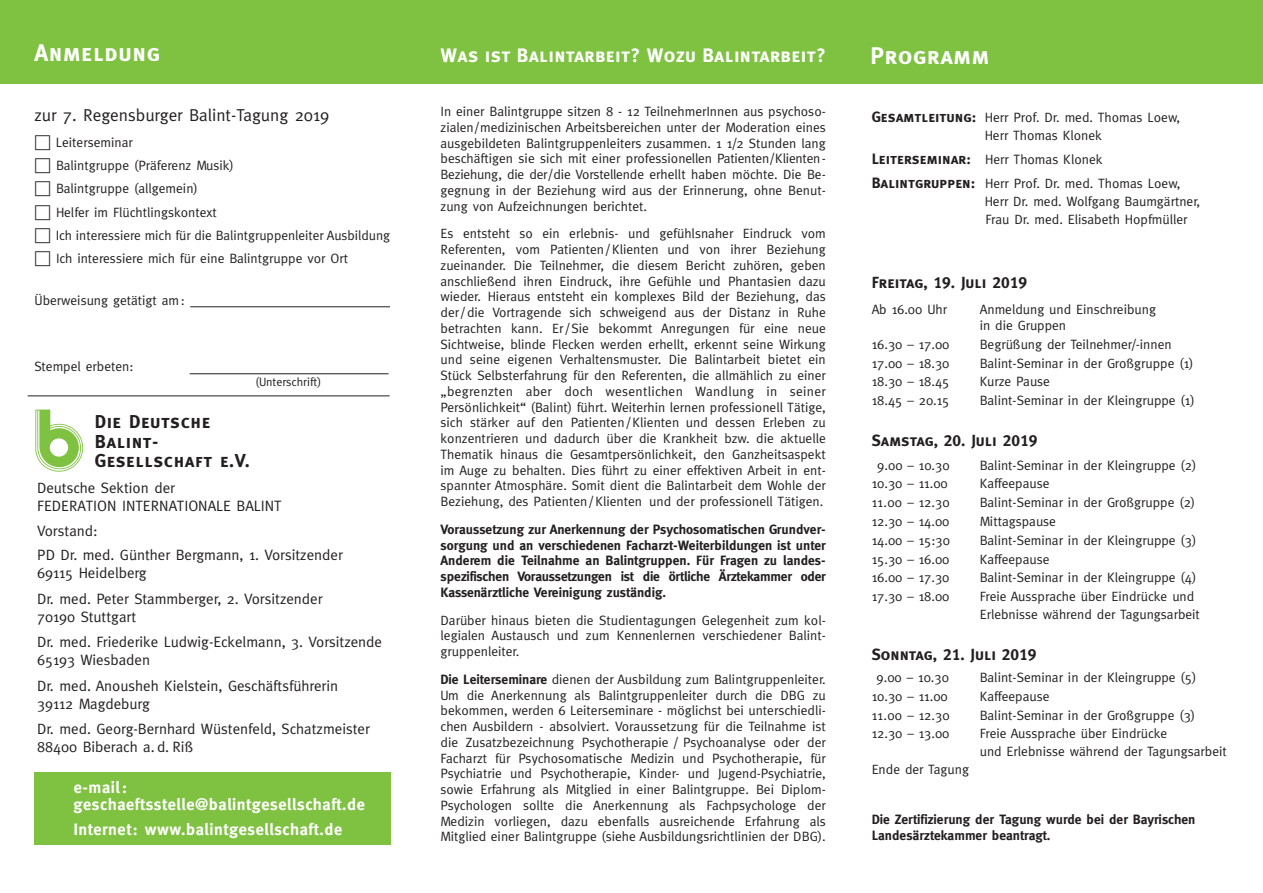
<style>
.page{position:relative;width:1263px;height:893px;background:#fff}
.page>*{position:absolute;margin:0;border:0;box-sizing:border-box;transform-origin:0 0}
.t1{font:24px "Meta Bold Caps";letter-spacing:.025em;color:#fff}
.t2{font:19.5px "Meta Bold Caps";letter-spacing:.015em;color:#fff}
.t3{font:18.75px/19.5px "Meta Bold Caps";letter-spacing:.025em;color:#231f20}
.t4{font:17.25px "Meta";color:#231f20}
.t5{font:700 16.5px/16.5px "Meta";letter-spacing:.03em;color:#fff}
.t6{font:16.2px "Meta Bold Caps";color:#231f20}
.t7{font:15px/25.5px "Meta";color:#231f20}
.t8{font:13.5px/15.8px "Meta";color:#231f20}
.t9{font:700 13.5px/15.8px "Meta";color:#231f20;text-align:justify}
.t10{font:12px "Meta";color:#231f20}
.s1{font-family:"Universal Newswith Comm Pi";font-size:16.5px}
.s2{font-weight:700}
.s3{font-family:"Meta Bold Caps";font-size:15px}
</style>
<div class="page">
<div style="left:0;top:0;width:1263px;height:84px;background:#7fc241"></div>
<hr style="left:190px;top:373px;width:199px;height:1px;background:#231f20">
<img style="left:35px;top:409px;width:48px;height:63px">
<hr style="left:190px;top:306px;width:200px;height:1px;background:#231f20">
<hr style="left:28px;top:396px;width:362px;height:1px;background:#231f20">
<div style="left:34px;top:772px;width:357px;height:73px;background:#7fc241"></div>
<h1 class="t1" style="left:34px;top:39px;width:127px">Anmeldung</h1>
<p class="t4" style="left:34px;top:105px;width:296px">zur 7. Regensburger Balint-Tagung 2019</p>
<p class="t8" style="left:34px;top:134px;width:100px"><span class="s1">□</span> Leiterseminar</p>
<p class="t8" style="left:34px;top:157px;width:201px"><span class="s1">□</span> Balintgruppe (Präferenz Musik)</p>
<p class="t8" style="left:34px;top:181px;width:165px"><span class="s1">□</span> Balintgruppe (allgemein)</p>
<p class="t8" style="left:34px;top:204px;width:184px"><span class="s1">□</span> Helfer im Flüchtlingskontext</p>
<p class="t8" style="left:34px;top:227px;width:357px"><span class="s1">□</span> Ich interessiere mich für die Balintgruppenleiter Ausbildung</p>
<p class="t8" style="left:34px;top:250px;width:315px"><span class="s1">□</span> Ich interessiere mich für eine Balintgruppe vor Ort</p>
<p class="t8" style="left:34px;top:292px;width:152px">Überweisung getätigt am:</p>
<p class="t8" style="left:34px;top:358px;width:101px">Stempel erbeten:</p>
<p class="t10" style="left:255px;top:375px;width:67px">(Unterschrift)</p>
<h3 class="t3" style="left:95px;top:412px;width:156px">Die Deutsche<br>Balint-<br>Gesellschaft e.V.</h3>
<p class="t7" style="left:37px;top:479px;width:246px;line-height:18px">Deutsche Sektion der<br>FEDERATION INTERNATIONALE BALINT</p>
<p class="t7" style="left:37px;top:519px;width:307px;line-height:24px">Vorstand:<br>PD Dr. med. Günther Bergmann, 1. Vorsitzender</p>
<p class="t7" style="left:37px;top:560px;width:287px">69115 Heidelberg<br>Dr. med. Peter Stammberger, 2. Vorsitzender</p>
<p class="t7" style="left:37px;top:604px;width:346px">70190 Stuttgart<br>Dr. med. Friederike Ludwig-Eckelmann, 3. Vorsitzende</p>
<p class="t7" style="left:37px;top:647px;width:303px">65193 Wiesbaden<br>Dr. med. Anousheh Kielstein, Geschäftsführerin</p>
<p class="t7" style="left:37px;top:691px;width:334px">39112 Magdeburg<br>Dr. med. Georg-Bernhard Wüstenfeld, Schatzmeister</p>
<p class="t7" style="left:37px;top:734px;width:158px">88400 Biberach a. d. Riß</p>
<p class="t5" style="left:74px;top:779px;width:293px">e-mail: geschaeftsstelle@balintgesellschaft.de</p>
<p class="t5" style="left:74px;top:821px;width:270px">Internet: www.balintgesellschaft.de</p>
<h2 class="t2" style="left:441px;top:44px;width:387px">Was ist Balintarbeit? Wozu Balintarbeit?</h2>
<p class="t8" style="left:441px;top:103px;width:387px;text-align:justify">In einer Balintgruppe sitzen 8 - 12 TeilnehmerInnen aus psychoso&shy;zialen/medizinischen Arbeitsbereichen unter der Moderation eines ausgebildeten Balintgruppenleiters zusammen. 1 1/2 Stunden lang beschäftigen sie sich mit einer professionellen Patienten/Klienten-Beziehung, die der/die Vorstellende erhellt haben möchte. Die Be&shy;gegnung in der Beziehung wird aus der Erinnerung, ohne Benut&shy;zung von Aufzeichnungen berichtet.</p>
<p class="t8" style="left:441px;top:226px;width:387px;text-align:justify">Es entsteht so ein erlebnis- und gefühlsnaher Eindruck vom Referenten, vom Patienten / Klienten und von ihrer Beziehung zueinander. Die Teilnehmer, die diesem Bericht zuhören, geben anschließend ihren Eindruck, ihre Gefühle und Phantasien dazu wieder. Hieraus entsteht ein komplexes Bild der Beziehung, das der/ die Vortragende sich schweigend aus der Distanz in Ruhe betrachten kann. Er/ Sie bekommt Anregungen für eine neue Sichtweise, blinde Flecken werden erhellt, erkennt seine Wirkung und seine eigenen Verhaltensmuster. Die Balintarbeit bietet ein Stück Selbsterfahrung für den Referenten, die allmählich zu einer „begrenzten aber doch wesentlichen Wandlung in seiner Persönlichkeit“ (Balint) führt. Weiterhin lernen professionell Tätige, sich stärker auf den Patienten / Klienten und dessen Erleben zu konzentrieren und dadurch über die Krankheit bzw. die aktuelle Thematik hinaus die Gesamtpersönlichkeit, den Ganzheitsaspekt im Auge zu behalten. Dies führt zu einer effektiven Arbeit in ent&shy;spannter Atmosphäre. Somit dient die Balintarbeit dem Wohle der Beziehung, des Patienten / Klienten und der professionell Tätigen.</p>
<p class="t9" style="left:441px;top:521px;width:387px">Voraussetzung zur Anerkennung der Psychosomatischen Grundver&shy;sorgung und an verschiedenen Facharzt-Weiterbildungen ist unter Anderem die Teilnahme an Balintgruppen. Für Fragen zu landes&shy;spezifischen Voraussetzungen ist die örtliche Ärztekammer oder Kassenärztliche Vereinigung zuständig.</p>
<p class="t8" style="left:441px;top:612px;width:387px;text-align:justify">Darüber hinaus bieten die Studientagungen Gelegenheit zum kol&shy;legialen Austausch und zum Kennenlernen verschiedener Balint&shy;gruppenleiter.</p>
<p class="t8" style="left:441px;top:671px;width:387px;text-align:justify"><span class="s2">Die Leiterseminare</span> dienen der Ausbildung zum Balintgruppenleiter.<br>Um die Anerkennung als Balintgruppenleiter durch die DBG zu bekommen, werden 6 Leiterseminare - möglichst bei unterschiedli&shy;chen Ausbildern - absolviert. Voraussetzung für die Teilnahme ist die Zusatzbezeichnung Psychotherapie / Psychoanalyse oder der Facharzt für Psychosomatische Medizin und Psychotherapie, für Psychiatrie und Psychotherapie, Kinder- und Jugend-Psychiatrie, sowie Erfahrung als Mitglied in einer Balintgruppe. Bei Diplom-Psychologen sollte die Anerkennung als Fachpsychologe der Medizin vorliegen, dazu ebenfalls ausreichende Erfahrung als Mitglied einer Balintgruppe (siehe Ausbildungsrichtlinien der DBG).</p>
<h1 class="t1" style="left:870px;top:42px;width:120px">Programm</h1>
<p class="t8" style="left:985px;top:108px;width:197px;line-height:18px;text-indent:-113px"><span class="s3">Gesamtleitung:</span> Herr Prof. Dr. med. Thomas Loew,<br>Herr Thomas Klonek</p>
<p class="t8" style="left:872px;top:147px;width:310px;line-height:24px"><span class="s3">Leiterseminar:</span> Herr Thomas Klonek<br><span class="s3">Balintgruppen:</span> Herr Prof. Dr. med. Thomas Loew,</p>
<p class="t8" style="left:985px;top:192px;width:217px;line-height:18px">Herr Dr. med. Wolfgang Baumgärtner,<br>Frau Dr. med. Elisabeth Hopfmüller</p>
<p class="t6" style="left:872px;top:273px;width:157px">Freitag, 19. Juli 2019</p>
<p class="t8" style="left:872px;top:301px;width:77px">Ab 16.00 Uhr</p>
<p class="t8" style="left:980px;top:301px;width:178px;line-height:16.5px">Anmeldung und Einschreibung in die Gruppen</p>
<p class="t8" style="left:872px;top:336px;width:79px">16.30 – 17.00</p>
<p class="t8" style="left:980px;top:336px;width:193px">Begrüßung der Teilnehmer/-innen</p>
<p class="t8" style="left:872px;top:355px;width:79px">17.00 – 18.30</p>
<p class="t8" style="left:980px;top:355px;width:215px">Balint-Seminar in der Großgruppe (1)</p>
<p class="t8" style="left:872px;top:374px;width:79px">18.30 – 18.45</p>
<p class="t8" style="left:980px;top:374px;width:72px">Kurze Pause</p>
<p class="t8" style="left:872px;top:393px;width:79px">18.45 – 20.15</p>
<p class="t8" style="left:980px;top:393px;width:216px">Balint-Seminar in der Kleingruppe (1)</p>
<p class="t6" style="left:872px;top:431px;width:167px">Samstag, 20. Juli 2019</p>
<p class="t8" style="left:877px;top:457px;width:74px">9.00 – 10.30</p>
<p class="t8" style="left:980px;top:457px;width:218px">Balint-Seminar in der Kleingruppe (2)</p>
<p class="t8" style="left:872px;top:476px;width:78px">10.30 – 11.00</p>
<p class="t8" style="left:980px;top:476px;width:71px">Kaffeepause</p>
<p class="t8" style="left:872px;top:495px;width:79px">11.00 – 12.30</p>
<p class="t8" style="left:980px;top:495px;width:217px">Balint-Seminar in der Großgruppe (2)</p>
<p class="t8" style="left:872px;top:513px;width:79px">12.30 – 14.00</p>
<p class="t8" style="left:980px;top:513px;width:78px">Mittagspause</p>
<p class="t8" style="left:872px;top:532px;width:80px">14.00 – 15:30</p>
<p class="t8" style="left:980px;top:532px;width:218px">Balint-Seminar in der Kleingruppe (3)</p>
<p class="t8" style="left:872px;top:551px;width:79px">15.30 – 16.00</p>
<p class="t8" style="left:980px;top:551px;width:71px">Kaffeepause</p>
<p class="t8" style="left:872px;top:570px;width:79px">16.00 – 17.30</p>
<p class="t8" style="left:980px;top:570px;width:218px">Balint-Seminar in der Kleingruppe (4)</p>
<p class="t8" style="left:872px;top:588px;width:79px">17.30 – 18.00</p>
<p class="t8" style="left:980px;top:587px;width:222px;line-height:18px">Freie Aussprache über Eindrücke und<br>Erlebnisse während der Tagungsarbeit</p>
<p class="t6" style="left:872px;top:644px;width:166px">Sonntag, 21. Juli 2019</p>
<p class="t8" style="left:876px;top:669px;width:74px">9.00 – 10.30</p>
<p class="t8" style="left:980px;top:669px;width:218px">Balint-Seminar in der Kleingruppe (5)</p>
<p class="t8" style="left:872px;top:688px;width:78px">10.30 – 11.00</p>
<p class="t8" style="left:980px;top:688px;width:71px">Kaffeepause</p>
<p class="t8" style="left:872px;top:707px;width:79px">11.00 – 12.30</p>
<p class="t8" style="left:980px;top:707px;width:217px">Balint-Seminar in der Großgruppe (3)</p>
<p class="t8" style="left:872px;top:726px;width:79px">12.30 – 13.00</p>
<p class="t8" style="left:980px;top:725px;width:249px;line-height:18px">Freie Aussprache über Eindrücke<br>und Erlebnisse während der Tagungsarbeit</p>
<p class="t8" style="left:872px;top:762px;width:99px">Ende der Tagung</p>
<p class="t9" style="left:872px;top:811px;width:325px;line-height:16.5px">Die Zertifizierung der Tagung wurde bei der Bayrischen<br>Landesärztekammer beantragt.</p>
</div>
